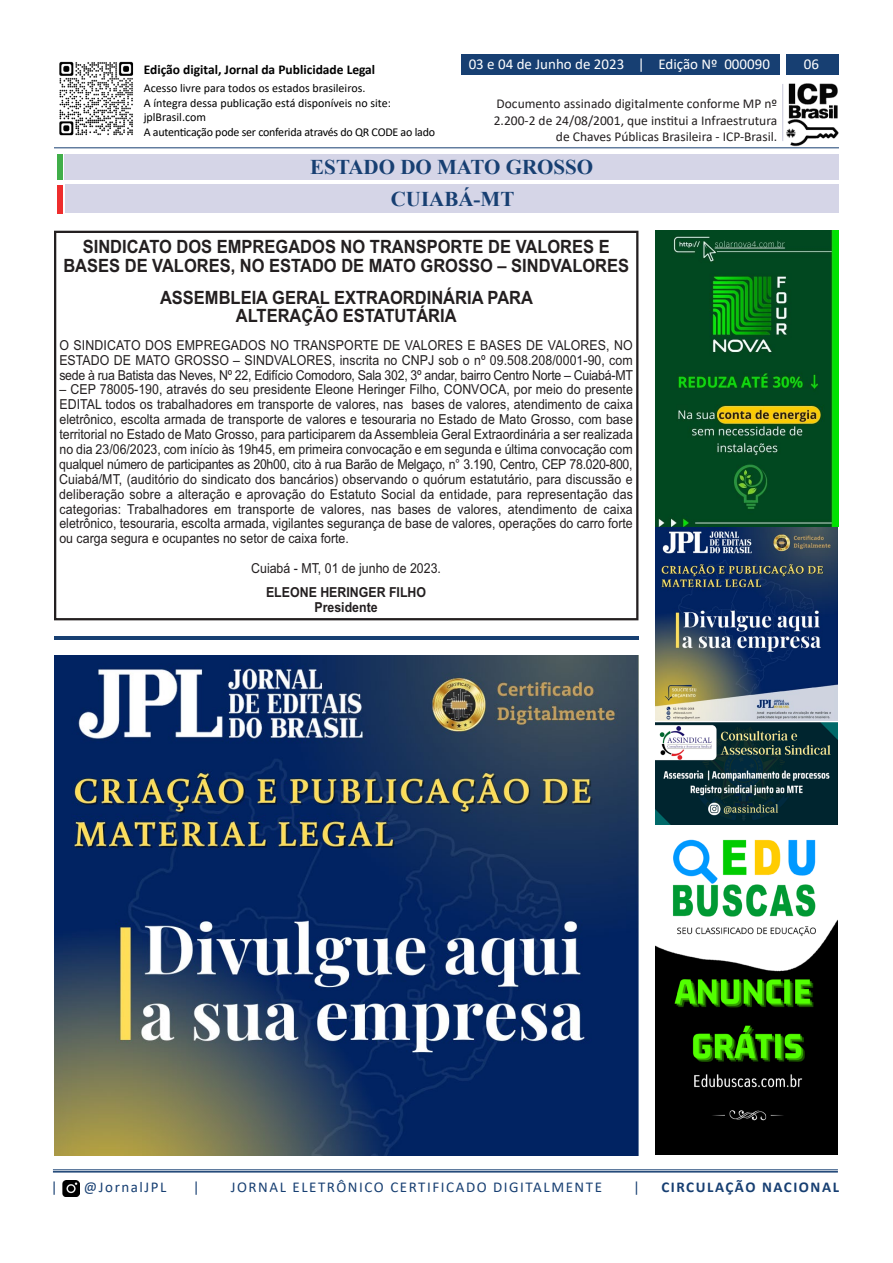
<style>
.page{position:relative;width:893px;height:1263px;background:#fff}
.page>*{position:absolute;margin:0;border:0;box-sizing:border-box;transform-origin:0 0}
.t1{font:700 21px "Times New Roman";color:#173f72}
.t2{font:700 18.3px/18.3px "Arial";color:#231f20;text-align:center;scale:.9 1}
.t3{font:15px "Calibri";letter-spacing:.105em;color:#173f72}
.t4{font:15px "Calibri";color:#fff}
.t5{font:700 15px "Calibri";letter-spacing:.105em;color:#173f72}
.t6{font:13.8px/14.9px "Arial";color:#231f20;text-align:justify;scale:.9 1}
.t7{font:700 13.8px/14.9px "Arial";color:#231f20;text-align:center;scale:.9 1}
.t8{font:13.5px/16.2px "Calibri";color:#231f20;text-align:right}
.t9{font:700 13.5px "Calibri";color:#000}
.t10{font:12px/14.4px "Calibri";color:#000}
</style>
<div class="page">
<img style="left:59px;top:61px;width:75px;height:75px">
<img style="left:783px;top:83px;width:56px;height:64px">
<hr style="left:782px;top:84px;width:1px;height:57px;background:#c7c7d9">
<div style="left:786px;top:54px;width:53px;height:21px;background:#173f72"></div>
<div style="left:461px;top:54px;width:319px;height:21px;background:#173f72"></div>
<hr style="left:54px;top:147px;width:785px;height:1px;background:#173f72">
<hr style="left:53px;top:1169px;width:785px;height:1px;background:#173f72">
<hr style="left:53px;top:1171px;width:785px;height:1px;background:#173f72">
<img style="left:62px;top:1180px;width:18px;height:16px">
<div style="left:57px;top:154px;width:6px;height:26px;background:#40ae49"></div>
<div style="left:66px;top:185px;width:773px;height:28px;background:#d5d5e7"></div>
<div style="left:58px;top:185px;width:5px;height:28px;background:#ee2d2d"></div>
<div style="left:65px;top:154px;width:774px;height:26px;background:#d5d5e7"></div>
<div style="left:54px;top:231px;width:584px;height:389px;border:2px solid #231f20"></div>
<hr style="left:54px;top:637px;width:584px;height:3px;background:#173f72">
<img style="left:54px;top:656px;width:584px;height:499px">
<img style="left:655px;top:231px;width:184px;height:295px">
<img style="left:655px;top:723px;width:183px;height:101px">
<img style="left:655px;top:839px;width:183px;height:315px">
<img style="left:655px;top:528px;width:183px;height:192px">
<p class="t9" style="left:144px;top:60px;width:233px">Edição digital, Jornal da Publicidade Legal</p>
<p class="t10" style="left:144px;top:81px;width:293px">Acesso livre para todos os estados brasileiros.<br>A íntegra dessa publicação está disponíveis no site: jplBrasil.com<br>A autenticação pode ser conferida através do QR CODE ao lado</p>
<p class="t4" style="left:469px;top:54px;width:303px">03 e 04 de Junho de 2023 | Edição Nº 000090</p>
<p class="t4" style="left:804px;top:54px;width:17px">06</p>
<p class="t8" style="left:494px;top:95px;width:285px">Documento assinado digitalmente conforme MP nº<br>2.200-2 de 24/08/2001, que institui a Infraestrutura de Chaves Públicas Brasileira - ICP-Brasil.</p>
<h1 class="t1" style="left:310px;top:152px;width:284px">ESTADO DO MATO GROSSO</h1>
<h1 class="t1" style="left:391px;top:184px;width:125px">CUIABÁ-MT</h1>
<h2 class="t2" style="left:63px;top:238px;width:630px">SINDICATO DOS EMPREGADOS NO TRANSPORTE DE VALORES E<br>BASES DE VALORES, NO ESTADO DE MATO GROSSO – SINDVALORES</h2>
<h2 class="t2" style="left:160px;top:289px;width:416px">ASSEMBLEIA GERAL EXTRAORDINÁRIA PARA<br>ALTERAÇÃO ESTATUTÁRIA</h2>
<p class="t6" style="left:59px;top:337px;width:639px">O SINDICATO DOS EMPREGADOS NO TRANSPORTE DE VALORES E BASES DE VALORES, NO ESTADO DE MATO GROSSO – SINDVALORES, inscrita no CNPJ sob o nº 09.508.208/0001-90, com sede à rua Batista das Neves, Nº 22, Edifício Comodoro, Sala 302, 3º andar, bairro Centro Norte – Cuiabá-MT</p>
<p class="t6" style="left:59px;top:382px;width:639px">– CEP 78005-190, através do seu presidente Eleone Heringer Filho, CONVOCA, por meio do presente EDITAL todos os trabalhadores em transporte de valores, nas bases de valores, atendimento de caixa eletrônico, escolta armada de transporte de valores e tesouraria no Estado de Mato Grosso, com base territorial no Estado de Mato Grosso, para participarem da Assembleia Geral Extraordinária a ser realizada no dia 23/06/2023, com início às 19h45, em primeira convocação e em segunda e última convocação com qualquel número de participantes as 20h00, cito à rua Barão de Melgaço, n° 3.190, Centro, CEP 78.020-800, Cuiabá/MT, (auditório do sindicato dos bancários) observando o quórum estatutário, para discussão e deliberação sobre a alteração e aprovação do Estatuto Social da entidade, para representação das categorias: Trabalhadores em transporte de valores, nas bases de valores, atendimento de caixa eletrônico, tesouraria, escolta armada, vigilantes segurança de base de valores, operações do carro forte ou carga segura e ocupantes no setor de caixa forte.</p>
<p class="t6" style="left:251px;top:561px;width:212px">Cuiabá - MT, 01 de junho de 2023.</p>
<p class="t7" style="left:266px;top:585px;width:179px">ELEONE HERINGER FILHO<br>Presidente</p>
<p class="t3" style="left:51px;top:1177px;width:8px">|</p>
<p class="t3" style="left:84px;top:1177px;width:84px">@JornalJPL</p>
<p class="t3" style="left:193px;top:1177px;width:8px">|</p>
<p class="t3" style="left:231px;top:1177px;width:373px">JORNAL ELETRÔNICO CERTIFICADO DIGITALMENTE</p>
<p class="t3" style="left:633px;top:1177px;width:8px">|</p>
<p class="t5" style="left:661px;top:1177px;width:179px">CIRCULAÇÃO NACIONAL</p>
</div>
